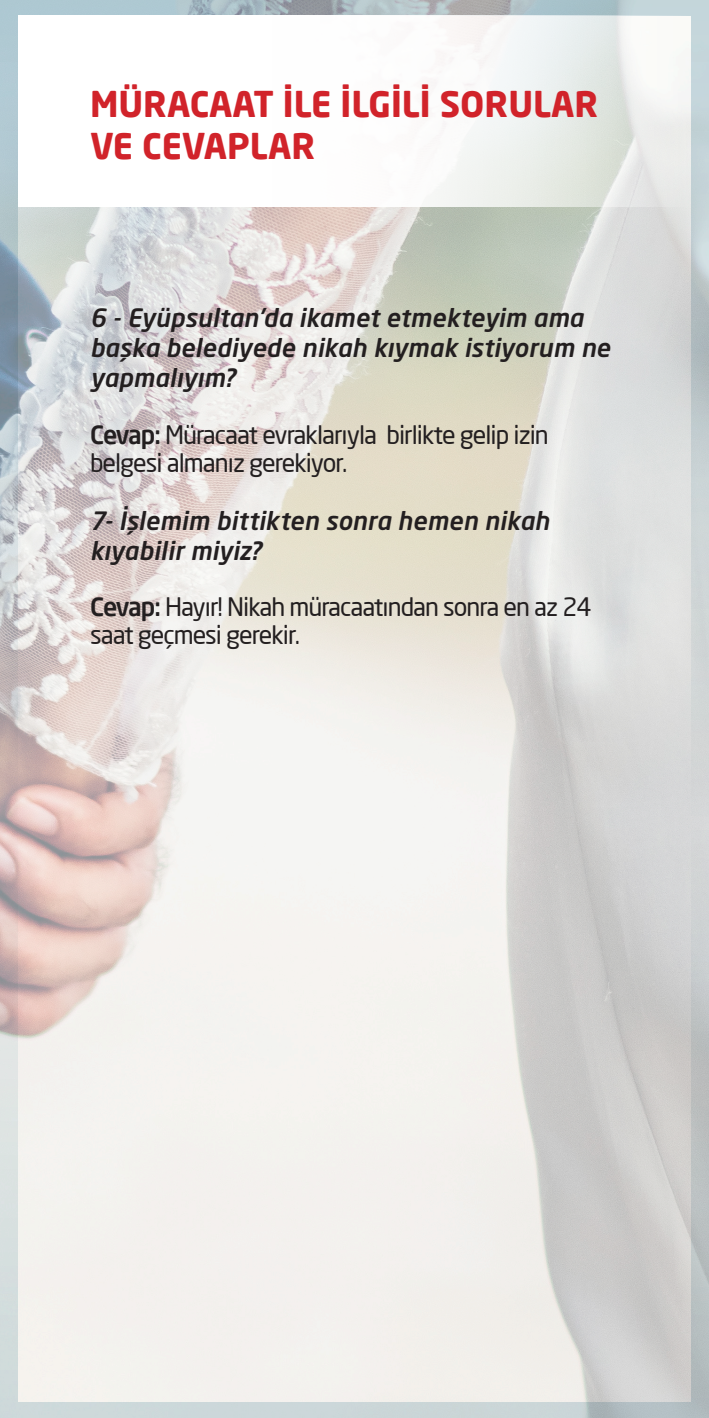
<style>
.page{position:relative;width:709px;height:1418px;background:#fff}
.page>*{position:absolute;margin:0;border:0;box-sizing:border-box;transform-origin:0 0}
.t1{font:700 34.75px "Neo Sans Pro";color:#d1232a}
.t2{font:25px/30px "Neo Sans Medium Italic TR";letter-spacing:.01em;color:#231f20}
.t3{font:25px/28px "Neo Sans Pro";letter-spacing:-.04em;color:#231f20}
.s1{font-weight:500}
</style>
<div class="page">
<img style="left:0;top:0;width:709px;height:1417px">
<svg style="left:18px;top:16px;width:672px;height:190px"></svg>
<p class="t1" style="left:90px;top:82px;width:510px">MÜRACAAT İLE İLGİLİ SORULAR</p>
<p class="t1" style="left:90px;top:123px;width:227px">VE CEVAPLAR</p>
<p class="t2" style="left:90px;top:302px;width:522px">6 - Eyüpsultan’da ikamet etmekteyim ama başka belediyede nikah kıymak istiyorum ne</p>
<p class="t2" style="left:90px;top:362px;width:147px">yapmalıyım?</p>
<p class="t3" style="left:90px;top:420px;width:460px"><span class="s1">Cevap:</span> Müracaat evraklarıyla birlikte gelip izin</p>
<p class="t3" style="left:90px;top:448px;width:259px">belgesi almanız gerekiyor.</p>
<p class="t2" style="left:90px;top:504px;width:461px">7- İşlemim bittikten sonra hemen nikah</p>
<p class="t2" style="left:90px;top:534px;width:173px">kıyabilir miyiz?</p>
<p class="t3" style="left:90px;top:592px;width:503px"><span class="s1">Cevap:</span> Hayır! Nikah müracaatından sonra en az 24 saat geçmesi gerekir.</p>
</div>
